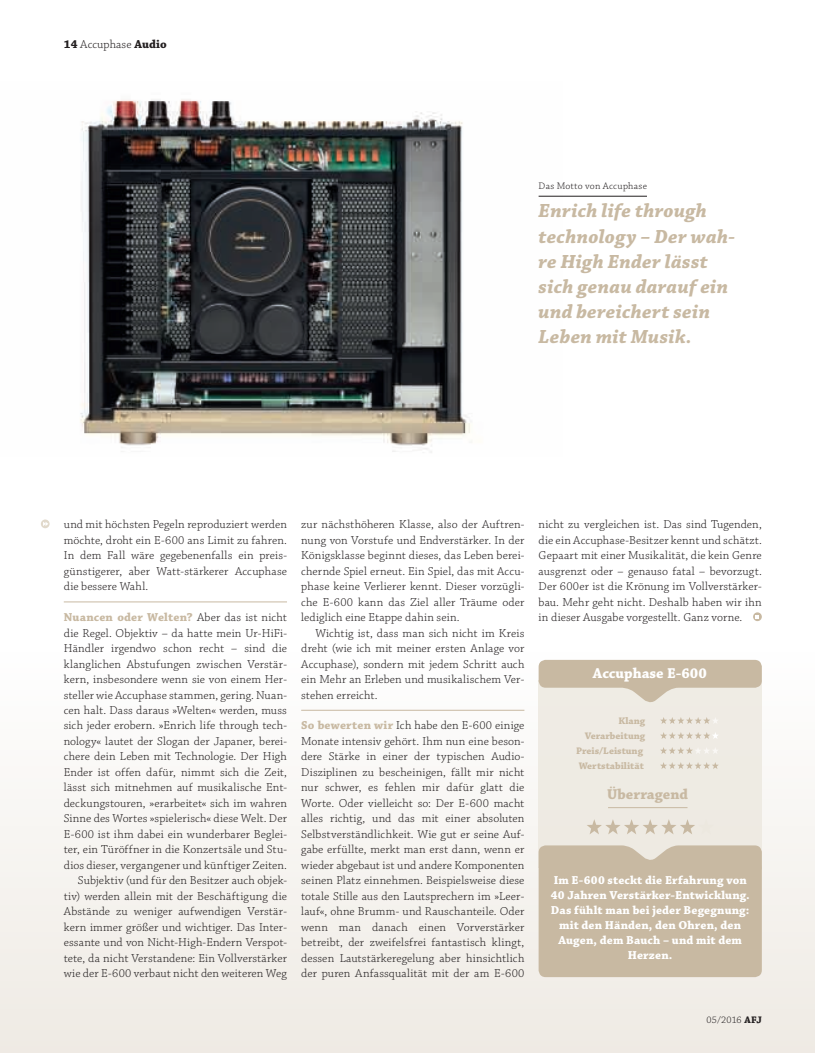
<style>
.page{position:relative;width:815px;height:1053px;background:#fff}
.page>*{position:absolute;margin:0;border:0;box-sizing:border-box;transform-origin:0 0}
.t1{font:italic 700 20px/25px "Chaparral Pro";letter-spacing:.015em;color:#c8b9a2}
.t2{font:700 15px "Chaparral Pro";color:#fff}
.t3{font:700 15px "Chaparral Pro";color:#c8b9a2}
.t4{font:300 12.12px/15.5px "Chaparral Pro";letter-spacing:.01em;color:#231f20;text-align:justify}
.t5{font:700 12.12px/15px "Chaparral Pro";letter-spacing:.01em;color:#fff;text-align:center}
.t6{font:700 10px/15px "Chaparral Pro";color:#c8b9a2;text-align:right}
.t7{font:300 10px "Chaparral Pro";letter-spacing:.02em;color:#231f20}
.s1{font-weight:700}
.s2{font-weight:700;color:#c8b9a2}
</style>
<div class="page">
<div style="left:0;top:648px;width:815px;height:404px;background:linear-gradient(to bottom,#fefefe,#efeae4)"></div>
<hr style="left:64px;top:601px;width:223px;height:1px;background:#c8b9a2">
<hr style="left:301px;top:710px;width:223px;height:1px;background:#c8b9a2">
<div style="left:539px;top:679px;width:223px;height:188px;background:#ece8df"></div>
<svg style="left:539px;top:659px;width:223px;height:43px"></svg>
<svg style="left:539px;top:845px;width:223px;height:20px;background:#cdbfaa"></svg>
<div style="left:539px;top:861px;width:223px;height:116px;background:#c8b9a2;border-radius:7px"></div>
<svg style="left:587px;top:819px;width:108px;height:15px"></svg>
<svg style="left:660px;top:717px;width:58px;height:7px"></svg>
<svg style="left:661px;top:732px;width:58px;height:7px"></svg>
<svg style="left:660px;top:762px;width:58px;height:7px"></svg>
<svg style="left:660px;top:747px;width:58px;height:7px"></svg>
<img style="left:80px;top:99px;width:482px;height:354px">
<hr style="left:539px;top:196px;width:108px;height:1px;background:#231f20">
<div style="left:41px;top:519px;width:9px;height:9px;background:#e1d9cb;border-radius:50%"></div>
<svg style="left:43px;top:522px;width:5px;height:4px"></svg>
<svg style="left:753px;top:612px;width:9px;height:9px"></svg>
<svg style="left:755px;top:614px;width:4px;height:4px"></svg>
<hr style="left:608px;top:807px;width:79px;height:1px;background:#c8b9a2">
<hr style="left:814px;top:610px;width:1px;height:442px;background:#000">
<p class="t4" style="left:64px;top:37px;width:104px"><span class="s1">14</span> Accuphase <span class="s1">Audio</span></p>
<p class="t7" style="left:539px;top:180px;width:110px">Das Motto von Accuphase</p>
<h1 class="t1" style="left:539px;top:199px;width:198px">Enrich life through technology – Der wah&shy;re High Ender lässt sich genau darauf ein und bereichert sein<br>Leben mit Musik.</h1>
<p class="t4" style="left:64px;top:517px;width:225px">und mit höchsten Pegeln reproduziert werden möchte, droht ein E-600 ans Limit zu fahren.<br>In dem Fall wäre gegebenenfalls ein preis&shy;günstigerer, aber Watt-stärkerer Accuphase die bessere Wahl.</p>
<p class="t4" style="left:64px;top:610px;width:225px;text-align:right"><span class="s2">Nuancen oder Welten?</span> Aber das ist nicht die Regel. Objektiv – da hatte mein Ur-HiFi-Händler irgendwo schon recht – sind die klanglichen Abstufungen zwischen Verstär&shy;kern, insbesondere wenn sie von einem Her&shy;steller wie Accuphase stammen, gering. Nuan&shy;cen halt. Dass daraus »Welten« werden, muss sich jeder erobern. »Enrich life through tech&shy;nology« lautet der Slogan der Japaner, berei&shy;chere dein Leben mit Technologie. Der High Ender ist offen dafür, nimmt sich die Zeit, lässt sich mitnehmen auf musikalische Ent&shy;deckungstouren, »erarbeitet« sich im wahren Sinne des Wortes »spielerisch« diese Welt. Der E-600 ist ihm dabei ein wunderbarer Beglei&shy;ter, ein Türöffner in die Konzertsäle und Stu&shy;dios dieser, vergangener und künftiger Zeiten.<br>Subjektiv (und für den Besitzer auch objek&shy;tiv) werden allein mit der Beschäftigung die Abstände zu weniger aufwendigen Verstär&shy;kern immer größer und wichtiger. Das Inter&shy;essante und von Nicht-High-Endern Verspot&shy;tete, da nicht Verstandene: Ein Vollverstärker wie der E-600 verbaut nicht den weiteren Weg</p>
<p class="t4" style="left:301px;top:517px;width:225px">zur nächsthöheren Klasse, also der Auftren&shy;nung von Vorstufe und Endverstärker. In der Königsklasse beginnt dieses, das Leben berei&shy;chernde Spiel erneut. Ein Spiel, das mit Accu&shy;phase keine Verlierer kennt. Dieser vorzügli&shy;che E-600 kann das Ziel aller Träume oder lediglich eine Etappe dahin sein.</p>
<p class="t4" style="left:301px;top:625px;width:225px;text-indent:14px">Wichtig ist, dass man sich nicht im Kreis dreht (wie ich mit meiner ersten Anlage vor Accuphase), sondern mit jedem Schritt auch ein Mehr an Erleben und musikalischem Ver&shy;stehen erreicht.</p>
<p class="t4" style="left:301px;top:718px;width:225px"><span class="s2">So bewerten wir</span> Ich habe den E-600 einige Monate intensiv gehört. Ihm nun eine beson&shy;dere Stärke in einer der typischen Audio-Disziplinen zu bescheinigen, fällt mir nicht nur schwer, es fehlen mir dafür glatt die Worte. Oder vielleicht so: Der E-600 macht alles richtig, und das mit einer absoluten Selbstverständlichkeit. Wie gut er seine Auf&shy;gabe erfüllte, merkt man erst dann, wenn er wieder abgebaut ist und andere Komponenten seinen Platz einnehmen. Beispielsweise diese totale Stille aus den Lautsprechern im »Leer&shy;lauf«, ohne Brumm- und Rauschanteile. Oder wenn man danach einen Vorverstärker betreibt, der zweifelsfrei fantastisch klingt, dessen Lautstärkeregelung aber hinsichtlich der puren Anfassqualität mit der am E-600</p>
<p class="t4" style="left:539px;top:517px;width:225px">nicht zu vergleichen ist. Das sind Tugenden, die ein Accuphase-Besitzer kennt und schätzt.<br>Gepaart mit einer Musikalität, die kein Genre ausgrenzt oder – genauso fatal – bevorzugt.<br>Der 600er ist die Krönung im Vollverstärker&shy;bau. Mehr geht nicht. Deshalb haben wir ihn in dieser Ausgabe vorgestellt. Ganz vorne.</p>
<p class="t2" style="left:593px;top:664px;width:116px">Accuphase E-600</p>
<p class="t6" style="left:576px;top:713px;width:71px">Klang<br>Verarbeitung<br>Preis/Leistung<br>Wertstabilität</p>
<p class="t3" style="left:607px;top:785px;width:82px">Überragend</p>
<p class="t5" style="left:551px;top:873px;width:201px">Im E-600 steckt die Erfahrung von<br>40 Jahren Verstärker-Entwicklung.<br>Das fühlt man bei jeder Begegnung: mit den Händen, den Ohren, den<br>Augen, dem Bauch – und mit dem<br>Herzen.</p>
<p class="t7" style="left:707px;top:1013px;width:57px">05/2016 <span class="s1">AFJ</span></p>
</div>
